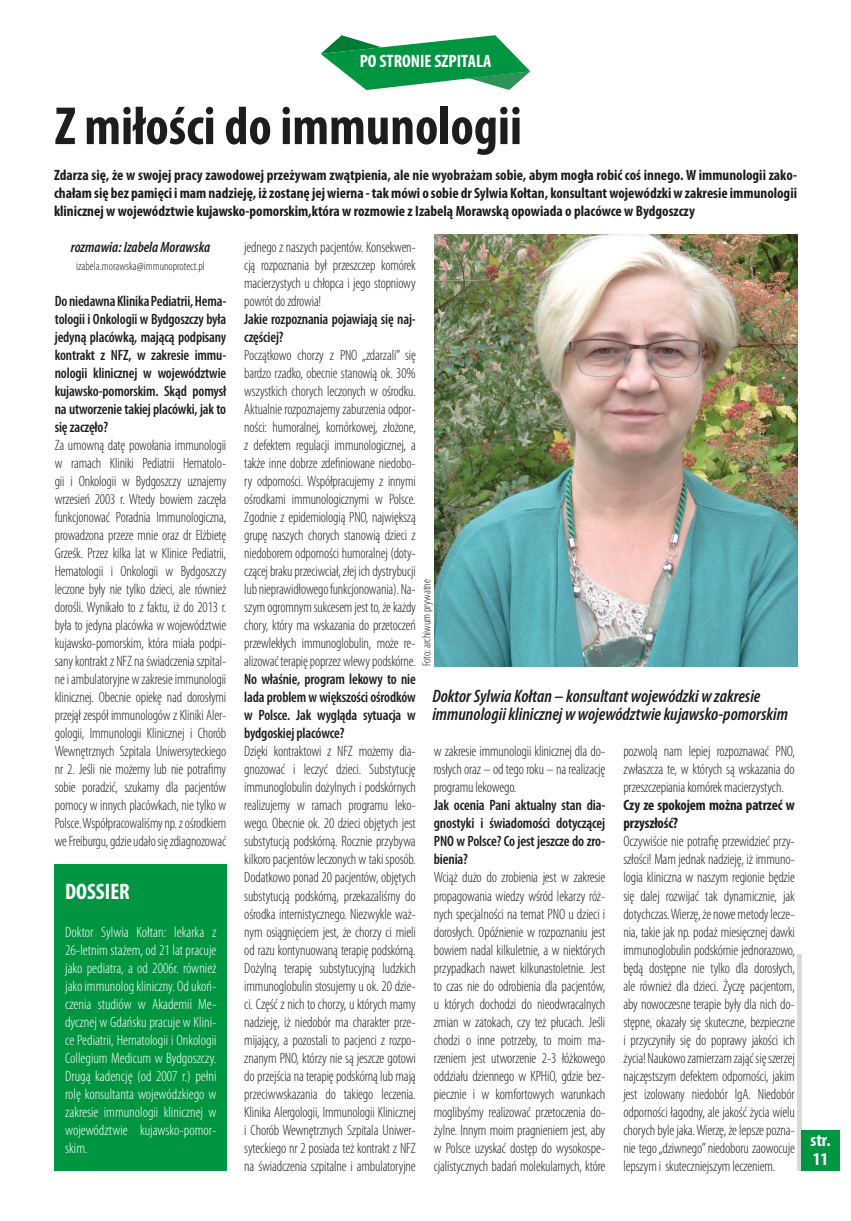
<style>
.page{position:relative;width:851px;height:1221px;background:#fff}
.page>*{position:absolute;margin:0;border:0;box-sizing:border-box;transform-origin:0 0}
.t1{font:700 condensed 54px "Myriad Pro";color:#1d1d1b}
.t2{font:700 condensed 22.5px "Myriad Pro";color:#fff}
.t3{font:italic 600 condensed 18px/18px "Myriad Pro";color:#1d1d1b}
.t4{font:700 condensed 18px/18.8px "Myriad Pro";color:#fff}
.t5{font:300 condensed 15px/18px "Myriad Pro";letter-spacing:-.01em;color:#1d1d1b;text-align:justify}
.t6{font:600 condensed 15px/18px "Myriad Pro";letter-spacing:-.01em;color:#1d1d1b;text-align:justify}
.t7{font:700 condensed 15px/18px "Myriad Pro";color:#1d1d1b}
.t8{font:300 condensed 15px/18px "Myriad Pro";color:#fff;text-align:justify}
.t9{font:italic 600 condensed 15px "Myriad Pro";color:#1d1d1b}
.t10{font:300 condensed 12px "Myriad Pro";color:#1d1d1b}
</style>
<div class="page">
<div style="left:796px;top:954px;width:5px;height:216px;background:#dadada"></div>
<div style="left:801px;top:1129px;width:38px;height:41px;background:#009641"></div>
<svg style="left:320px;top:35px;width:210px;height:55px"></svg>
<div style="left:54px;top:864px;width:173px;height:306px;background:#009641"></div>
<img style="left:434px;top:234px;width:363px;height:432px">
<p class="t4" style="left:359px;top:51px;width:133px">PO STRONIE SZPITALA</p>
<h1 class="t1" style="left:55px;top:92px;width:468px">Z miłości do immunologii</h1>
<p class="t7" style="left:54px;top:166px;width:744px;text-align:justify">Zdarza się, że w swojej pracy zawodowej przeżywam zwątpienia, ale nie wyobrażam sobie, abym mogła robić coś innego. W immunologii zako&shy;chałam się bez pamięci i mam nadzieję, iż zostanę jej wierna - tak mówi o sobie dr Sylwia Kołtan, konsultant wojewódzki w zakresie immunologii klinicznej w województwie kujawsko-pomorskim,która w rozmowie z Izabelą Morawską opowiada o placówce w Bydgoszczy</p>
<p class="t9" style="left:71px;top:238px;width:141px">rozmawia: Izabela Morawska</p>
<p class="t10" style="left:76px;top:259px;width:130px">izabela.morawska@immunoprotect.pl</p>
<p class="t6" style="left:55px;top:292px;width:173px">Do niedawna Klinika Pediatrii, Hema&shy;tologii i Onkologii w Bydgoszczy była jedyną placówką, mającą podpisany kontrakt z NFZ, w zakresie immu&shy;nologii klinicznej w województwie kujawsko-pomorskim. Skąd pomysł na utworzenie takiej placówki, jak to się zaczęło?</p>
<p class="t5" style="left:55px;top:436px;width:173px">Za umowną datę powołania immunologii w ramach Kliniki Pediatrii Hematolo&shy;gii i Onkologii w Bydgoszczy uznajemy wrzesień 2003 r. Wtedy bowiem zaczęła funkcjonować Poradnia Immunologiczna, prowadzona przeze mnie oraz dr Elżbietę Grześk. Przez kilka lat w Klinice Pediatrii, Hematologii i Onkologii w Bydgoszczy leczone były nie tylko dzieci, ale również dorośli. Wynikało to z faktu, iż do 2013 r. była to jedyna placówka w województwie kujawsko-pomorskim, która miała podpi&shy;sany kontrakt z NFZ na świadczenia szpital&shy;ne i ambulatoryjne w zakresie immunologii klinicznej. Obecnie opiekę nad dorosłymi przejął zespół immunologów z Kliniki Aler&shy;gologii, Immunologii Klinicznej i Chorób Wewnętrznych Szpitala Uniwersyteckiego nr 2. Jeśli nie możemy lub nie potrafimy sobie poradzić, szukamy dla pacjentów pomocy w innych placówkach, nie tylko w Polsce. Współpracowaliśmy np. z ośrodkiem we Freiburgu, gdzie udało się zdiagnozować</p>
<h2 class="t2" style="left:65px;top:877px;width:66px">DOSSIER</h2>
<p class="t8" style="left:65px;top:922px;width:153px">Doktor Sylwia Kołtan: lekarka z 26-letnim stażem, od 21 lat pracuje jako pediatra, a od 2006r. również jako immunolog kliniczny. Od ukoń&shy;czenia studiów w Akademii Me&shy;dycznej w Gdańsku pracuje w Klini&shy;ce Pediatrii, Hematologii i Onkologii Collegium Medicum w Bydgoszczy.<br>Drugą kadencję (od 2007 r.) pełni rolę konsultanta wojewódzkiego w zakresie immunologii klinicznej w województwie kujawsko-pomor&shy;skim.</p>
<p class="t5" style="left:244px;top:238px;width:173px">jednego z naszych pacjentów. Konsekwen&shy;cją rozpoznania był przeszczep komórek macierzystych u chłopca i jego stopniowy powrót do zdrowia!</p>
<p class="t6" style="left:244px;top:310px;width:173px">Jakie rozpoznania pojawiają się naj&shy;częściej?</p>
<p class="t5" style="left:244px;top:346px;width:173px">Początkowo chorzy z PNO „zdarzali” się bardzo rzadko, obecnie stanowią ok. 30% wszystkich chorych leczonych w ośrodku.<br>Aktualnie rozpoznajemy zaburzenia odpor&shy;ności: humoralnej, komórkowej, złożone, z defektem regulacji immunologicznej, a także inne dobrze zdefiniowane niedobo&shy;ry odporności. Współpracujemy z innymi ośrodkami immunologicznymi w Polsce.<br>Zgodnie z epidemiologią PNO, największą grupę naszych chorych stanowią dzieci z niedoborem odporności humoralnej (doty&shy;czącej braku przeciwciał, złej ich dystrybucji lub nieprawidłowego funkcjonowania). Na&shy;szym ogromnym sukcesem jest to, że każdy chory, który ma wskazania do przetoczeń przewlekłych immunoglobulin, może re&shy;alizować terapię poprzez wlewy podskórne.</p>
<p class="t6" style="left:244px;top:670px;width:173px">No właśnie, program lekowy to nie lada problem w większości ośrodków w Polsce. Jak wygląda sytuacja w bydgoskiej placówce?</p>
<p class="t5" style="left:244px;top:742px;width:173px">Dzięki kontraktowi z NFZ możemy dia&shy;gnozować i leczyć dzieci. Substytucję immunoglobulin dożylnych i podskórnych realizujemy w ramach programu leko&shy;wego. Obecnie ok. 20 dzieci objętych jest substytucją podskórną. Rocznie przybywa kilkoro pacjentów leczonych w taki sposób.<br>Dodatkowo ponad 20 pacjentów, objętych substytucją podskórną, przekazaliśmy do ośrodka internistycznego. Niezwykle waż&shy;nym osiągnięciem jest, że chorzy ci mieli od razu kontynuowaną terapię podskórną.<br>Dożylną terapię substytucyjną ludzkich immunoglobulin stosujemy u ok. 20 dzie&shy;ci. Część z nich to chorzy, u których mamy nadzieję, iż niedobór ma charakter prze&shy;mijający, a pozostali to pacjenci z rozpo&shy;znanym PNO, którzy nie są jeszcze gotowi do przejścia na terapię podskórną lub mają przeciwwskazania do takiego leczenia.<br>Klinika Alergologii, Immunologii Klinicznej i Chorób Wewnętrznych Szpitala Uniwer&shy;syteckiego nr 2 posiada też kontrakt z NFZ na świadczenia szpitalne i ambulatoryjne</p>
<p class="t5" style="left:434px;top:742px;width:173px">w zakresie immunologii klinicznej dla do&shy;rosłych oraz – od tego roku – na realizację programu lekowego.</p>
<p class="t10" style="left:419px;top:666px;width:88px;rotate:-90deg">Foto: archiwum prywatne</p>
<p class="t3" style="left:432px;top:687px;width:357px">Doktor Sylwia Kołtan – konsultant wojewódzki w zakresie immunologii klinicznej w województwie kujawsko-pomorskim</p>
<p class="t5" style="left:623px;top:742px;width:173px">pozwolą nam lepiej rozpoznawać PNO, zwłaszcza te, w których są wskazania do przeszczepiania komórek macierzystych.</p>
<p class="t7" style="left:623px;top:796px;width:173px">Czy ze spokojem można patrzeć w przyszłość?</p>
<p class="t5" style="left:623px;top:832px;width:173px">Oczywiście nie potrafię przewidzieć przy&shy;szłości! Mam jednak nadzieję, iż immuno&shy;logia kliniczna w naszym regionie będzie się dalej rozwijać tak dynamicznie, jak dotychczas. Wierzę, że nowe metody lecze&shy;nia, takie jak np. podaż miesięcznej dawki immunoglobulin podskórnie jednorazowo, będą dostępne nie tylko dla dorosłych, ale również dla dzieci. Życzę pacjentom, aby nowoczesne terapie były dla nich do&shy;stępne, okazały się skuteczne, bezpieczne i przyczyniły się do poprawy jakości ich życia! Naukowo zamierzam zająć się szerzej najczęstszym defektem odporności, jakim jest izolowany niedobór IgA. Niedobór odporności łagodny, ale jakość życia wielu chorych byle jaka. Wierzę, że lepsze pozna&shy;nie tego „dziwnego” niedoboru zaowocuje lepszym i skuteczniejszym leczeniem.</p>
<p class="t6" style="left:434px;top:796px;width:173px">Jak ocenia Pani aktualny stan dia&shy;gnostyki i świadomości dotyczącej PNO w Polsce? Co jest jeszcze do zro&shy;bienia?</p>
<p class="t5" style="left:434px;top:868px;width:173px">Wciąż dużo do zrobienia jest w zakresie propagowania wiedzy wśród lekarzy róż&shy;nych specjalności na temat PNO u dzieci i dorosłych. Opóźnienie w rozpoznaniu jest bowiem nadal kilkuletnie, a w niektórych przypadkach nawet kilkunastoletnie. Jest to czas nie do odrobienia dla pacjentów, u których dochodzi do nieodwracalnych zmian w zatokach, czy też płucach. Jeśli chodzi o inne potrzeby, to moim ma&shy;rzeniem jest utworzenie 2-3 łóżkowego oddziału dziennego w KPHiO, gdzie bez&shy;piecznie i w komfortowych warunkach moglibyśmy realizować przetoczenia do&shy;żylne. Innym moim pragnieniem jest, aby w Polsce uzyskać dostęp do wysokospe&shy;cjalistycznych badań molekularnych, które</p>
<p class="t4" style="left:810px;top:1129px;width:22px">str.<br>11</p>
</div>
